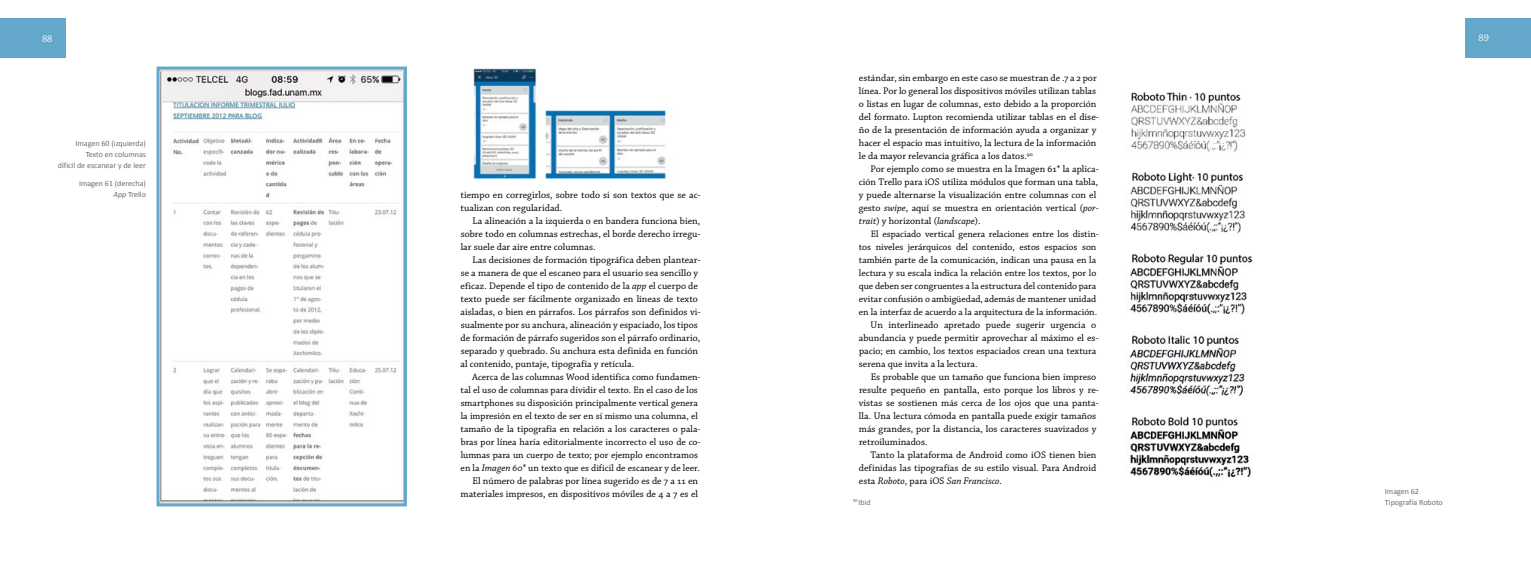
<style>
.page{position:relative;width:1531px;height:573px;background:#fff}
.page>*{position:absolute;margin:0;border:0;box-sizing:border-box;transform-origin:0 0}
.t1{font:10px/13px "Chaparral Pro";color:#000}
.t2{font:10px "Chaparral Pro";color:#fff}
.t3{font:9.8px/13px "Chaparral Pro";color:#000}
.t4{font:8px/11px "Calibri";color:#6d6e71;text-align:right}
.s1{font-style:italic}
.s2{font-style:italic;font-size:10px}
</style>
<div class="page">
<div style="left:1465px;top:18px;width:66px;height:39px;background:#63a8cb"></div>
<div style="left:0;top:19px;width:66px;height:39px;background:#63a8cb"></div>
<img style="left:160px;top:71px;width:243px;height:431px">
<div style="left:156px;top:67px;width:251px;height:439px;border:3px solid #63a8cb"></div>
<img style="left:470px;top:68px;width:196px;height:110px">
<img style="left:1129px;top:92px;width:124px;height:385px">
<p class="t2" style="left:42px;top:33px;width:12px">88</p>
<p class="t2" style="left:1478px;top:33px;width:12px">89</p>
<p class="t4" style="left:58px;top:138px;width:90px">Imagen 60 (izquierda)<br>Texto en columnas<br>díficil de escanear y de leer</p>
<p class="t4" style="left:79px;top:178px;width:68px">Imagen 61 (derecha)<br><span class="s1">App</span> Trello</p>
<p class="t1" style="left:461px;top:189px;width:242px">tiempo en corregirlos, sobre todo si son textos que se ac&shy;tualizan con regularidad.</p>
<p class="t1" style="left:461px;top:215px;width:241px;text-align:justify;text-indent:12px">La alineación a la izquierda o en bandera funciona bien, sobre todo en columnas estrechas, el borde derecho irregu&shy;lar suele dar aire entre columnas.</p>
<p class="t1" style="left:461px;top:254px;width:242px;text-indent:12px">Las decisiones de formación tipográfica deben plantear&shy;se a manera de que el escaneo para el usuario sea sencillo y eficaz. Depende el tipo de contenido de la <span class="s1">app</span> el cuerpo de texto puede ser fácilmente organizado en líneas de texto aisladas, o bien en párrafos. Los párrafos son definidos vi&shy;sualmente por su anchura, alineación y espaciado, los tipos de formación de párrafo sugeridos son el párrafo ordinario, separado y quebrado. Su anchura esta definida en función al contenido, puntaje, tipografía y retícula.</p>
<p class="t3" style="left:461px;top:371px;width:241px;text-indent:11px">Acerca de las columnas Wood identifica como fundamen&shy;tal el uso de columnas para dividir el texto. En el caso de los smartphones su disposición principalmente vertical genera la impresión en el texto de ser en sí mismo una columna, el tamaño de la tipografía en relación a los caracteres o pala&shy;bras por línea haría editorialmente incorrecto el uso de co&shy;lumnas para un cuerpo de texto; por ejemplo encontramos en la <span class="s2">Imagen 60*</span> un texto que es difícil de escanear y de leer.</p>
<p class="t1" style="left:461px;top:475px;width:239px;text-align:right">El número de palabras por línea sugerido es de 7 a 11 en materiales impresos, en dispositivos móviles de 4 a 7 es el</p>
<p class="t1" style="left:859px;top:72px;width:242px">estándar, sin embargo en este caso se muestran de .7 a 2 por línea. Por lo general los dispositivos móviles utilizan tablas o listas en lugar de columnas, esto debido a la proporción del formato. Lupton recomienda utilizar tablas en el dise&shy;ño de la presentación de información ayuda a organizar y hacer el espacio mas intuitivo, la lectura de la información le da mayor relevancia gráfica a los datos.<sup>90</sup></p>
<p class="t1" style="left:859px;top:163px;width:241px;text-indent:12px">Por ejemplo como se muestra en la Imagen 61* la aplica&shy;ción Trello para iOS utiliza módulos que forman una tabla, y puede alternarse la visualización entre columnas con el gesto <span class="s1">swipe</span>, aquí se muestra en orientación vertical (<span class="s1">por&shy;trait</span>) y horizontal (<span class="s1">landscape</span>).</p>
<p class="t3" style="left:859px;top:228px;width:241px;text-indent:12px">El espaciado vertical genera relaciones entre los distin&shy;tos niveles jerárquicos del contenido, estos espacios son también parte de la comunicación, indican una pausa en la lectura y su escala indica la relación entre los textos, por lo que deben ser congruentes a la estructura del contenido para evitar confusión o ambigüedad, además de mantener unidad en la interfaz de acuerdo a la arquitectura de la información.</p>
<p class="t1" style="left:859px;top:319px;width:242px;text-indent:12px">Un interlineado apretado puede sugerir urgencia o abundancia y puede permitir aprovechar al máximo el es&shy;pacio; en cambio, los textos espaciados crean una textura serena que invita a la lectura.</p>
<p class="t1" style="left:859px;top:371px;width:242px;text-indent:12px">Es probable que un tamaño que funciona bien impreso resulte pequeño en pantalla, esto porque los libros y re&shy;vistas se sostienen más cerca de los ojos que una panta&shy;lla. Una lectura cómoda en pantalla puede exigir tamaños más grandes, por la distancia, los caracteres suavizados y retroiluminados.</p>
<p class="t1" style="left:859px;top:449px;width:239px;text-align:justify;text-indent:12px">Tanto la plataforma de Android como iOS tienen bien definidas las tipografías de su estilo visual. Para Android esta <span class="s1">Roboto</span>, para iOS <span class="s1">San Francisco</span>.</p>
<p class="t4" style="left:853px;top:496px;width:19px"><sup>90</sup>Ibid</p>
<p class="t4" style="left:1385px;top:485px;width:59px;text-align:left">Imagen 62<br>Tipografía Roboto</p>
</div>
